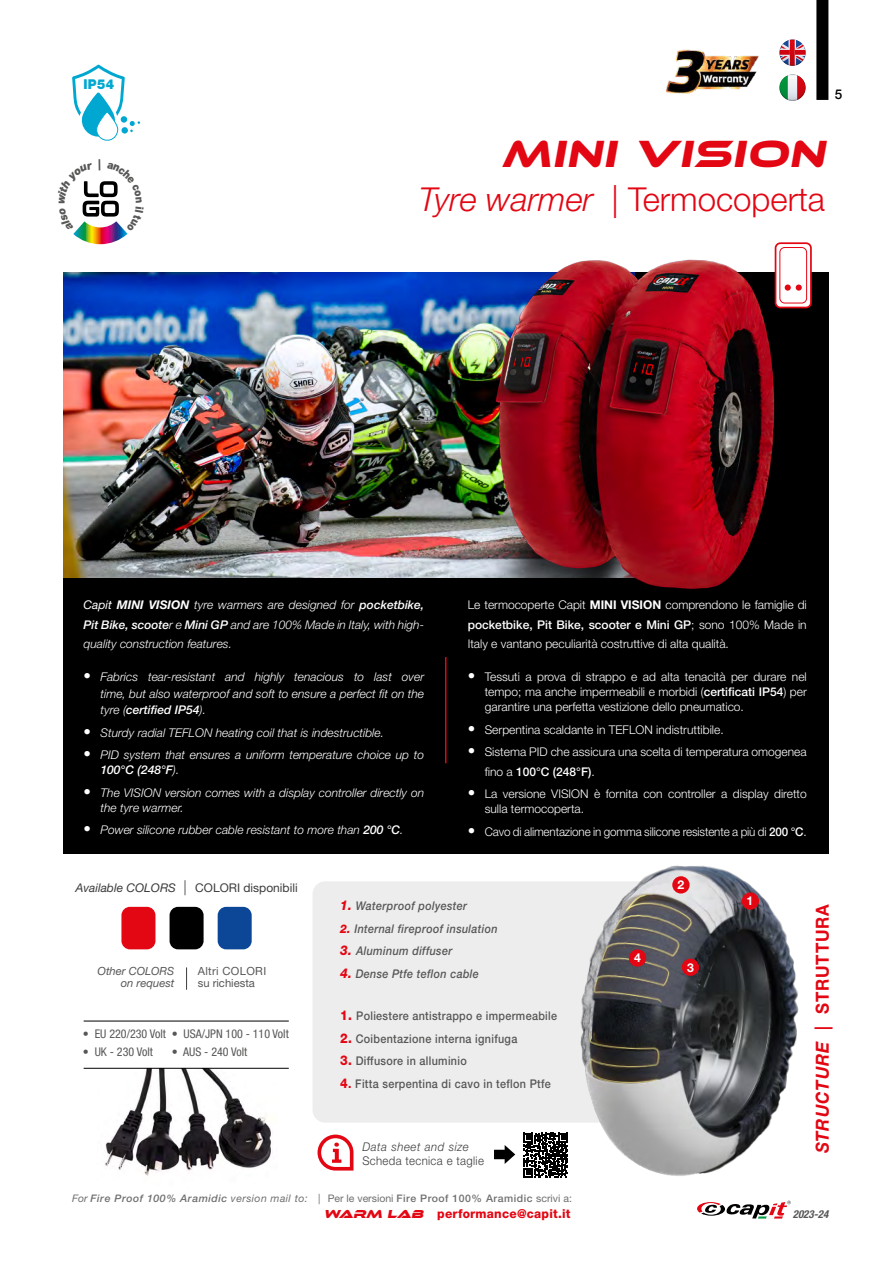
<style>
.page{position:relative;width:893px;height:1263px;background:#fff}
.page>*{position:absolute;margin:0;border:0;box-sizing:border-box;transform-origin:0 0}
.t1{font:italic 39px "Ethnocentric Rg";letter-spacing:.03em;color:#e30613}
.t2{font:300 33px "Helvetica Neue LT Std";color:#e30613}
.t3{font:italic 700 18px "Helvetica Neue LT Std";letter-spacing:.045em;color:#e30613;scale:.94 1}
.t4{font:900 13.65px "Helvetica Neue LT Std";color:#00a8d1;scale:.92 1}
.t5{font:500 13.5px "Helvetica Neue LT Std";color:#000}
.t6{font:800 12.3px "Helvetica Neue LT Std";letter-spacing:.02em;color:#e30613}
.t7{font:700 12.15px "Helvetica Neue LT Std";color:#fff}
.t8{font:300 12px/19.5px "Helvetica Neue LT Std";color:#fff;text-align:justify}
.t9{font:italic 300 12px/19.5px "Helvetica Neue LT Std";color:#fff;text-align:justify}
.t10{font:500 12px "Helvetica Neue LT Std";letter-spacing:.03em;color:#575756;scale:.9 1}
.t11{font:italic 500 12px "Helvetica Neue LT Std";letter-spacing:.03em;color:#575756;scale:.9 1}
.t12{font:condensed 12px "Helvetica Neue LT Std";color:#575756}
.t13{font:12px "Helvetica Neue LT Std";color:#3c3c3b}
.t14{font:300 12px "Helvetica Neue LT Std";letter-spacing:.03em;color:#3c3c3b;scale:.95 1}
.t15{font:italic 300 12px "Helvetica Neue LT Std";letter-spacing:.05em;color:#3c3c3b;scale:.95 1}
.t16{font:11.25px/12px "Helvetica Neue LT Std";letter-spacing:.015em;color:#575756}
.t17{font:italic 11.25px/12px "Helvetica Neue LT Std";color:#575756;text-align:right}
.t18{font:italic 700 condensed 10.95px "Helvetica Neue LT Std";color:#575756}
.t19{font:italic 500 10.35px "Helvetica Neue LT Std";letter-spacing:.05em;color:#706f6f}
.s1{font-style:italic}
.s2{font-weight:400}
.s3{font-weight:700}
.s4{font-weight:500}
.s5{font-style:normal;font-size:15px}
.s6{font-size:15px}
.s7{font-weight:300;font-style:italic;font-size:15px}
.s8{font-weight:300;font-stretch:normal}
.s9{font-weight:800;font-size:13.5px;color:#e30613}
.s10{font-weight:800;color:#e30613}
.s11{font-weight:700;font-size:13.5px;color:#e30613}
.s12{font-weight:400;font-style:normal}
.s13{font-style:normal}
.s14{font-family:"Ethnocentric Rg";font-weight:700;font-style:italic;font-size:12px}
</style>
<div class="page">
<div style="left:64px;top:564px;width:765px;height:289px;background:#000"></div>
<img style="left:64px;top:272px;width:368px;height:305px">
<svg style="left:524px;top:1133px;width:44px;height:44px"></svg>
<div style="left:313px;top:881px;width:263px;height:242px;background:#ededed"></div>
<hr style="left:445px;top:657px;width:1px;height:106px;background:#e30613">
<img style="left:576px;top:853px;width:253px;height:323px">
<div style="left:672px;top:876px;width:18px;height:17px;background:#e30613;border-radius:50%"></div>
<div style="left:682px;top:958px;width:17px;height:18px;background:#e30613;border-radius:50%"></div>
<div style="left:629px;top:949px;width:17px;height:18px;background:#e30613;border-radius:50%"></div>
<div style="left:742px;top:892px;width:17px;height:18px;background:#e30613;border-radius:50%"></div>
<svg style="left:494px;top:1145px;width:21px;height:19px"></svg>
<svg style="left:318px;top:1134px;width:35px;height:36px"></svg>
<div style="left:121px;top:907px;width:34px;height:42px;background:#e30613;border-radius:9px"></div>
<div style="left:170px;top:907px;width:34px;height:42px;background:#000;border-radius:9px"></div>
<div style="left:218px;top:907px;width:34px;height:42px;background:#0b4697;border-radius:9px"></div>
<svg style="left:186px;top:967px;width:1px;height:23px"></svg>
<img style="left:666px;top:49px;width:93px;height:45px">
<img style="left:432px;top:242px;width:397px;height:347px">
<svg style="left:72px;top:64px;width:68px;height:77px"></svg>
<img style="left:105px;top:1069px;width:166px;height:107px">
<hr style="left:84px;top:1068px;width:205px;height:1px;background:#000">
<hr style="left:84px;top:1020px;width:205px;height:1px;background:#000">
<div style="left:816px;top:0;width:12px;height:100px;background:#000"></div>
<svg style="left:779px;top:74px;width:27px;height:27px"></svg>
<svg style="left:779px;top:39px;width:27px;height:27px"></svg>
<svg style="left:697px;top:1200px;width:94px;height:18px"></svg>
<svg style="left:73px;top:181px;width:55px;height:63px"></svg>
<p class="t4" style="left:83px;top:76px;width:35px">IP54</p>
<p class="t5" style="left:835px;top:86px;width:9px">5</p>
<h1 class="t1" style="left:502px;top:130px;width:325px">MINI VISION</h1>
<h2 class="t2" style="left:419px;top:179px;width:407px"><span class="s1">Tyre warmer</span> | Termocoperta</h2>
<p class="t9" style="left:84px;top:595px;width:342px"><span class="s2">Capit</span> <span class="s3">MINI VISION</span> tyre warmers are designed for <span class="s4">pocketbike, Pit Bike, scoote</span>r e <span class="s4">Mini GP</span> and are 100% Made in Italy, with high&shy;quality construction features.</p>
<p class="t9" style="left:101px;top:668px;width:325px;line-height:16.5px;text-indent:-17px"><span class="s5">•</span> Fabrics tear-resistant and highly tenacious to last over time, but also waterproof and soft to ensure a perfect fit on the tyre (<span class="s4">certified IP54</span>).</p>
<p class="t9" style="left:84px;top:722px;width:302px"><span class="s5">•</span> Sturdy radial TEFLON heating coil that is indestructible.</p>
<p class="t9" style="left:101px;top:747px;width:325px;line-height:15px;text-indent:-17px"><span class="s5">•</span> PID system that ensures a uniform temperature choice up to<br><span class="s4">100°C (248°F</span>).</p>
<p class="t9" style="left:101px;top:785px;width:325px;line-height:15px;text-indent:-17px"><span class="s5">•</span> The VISION version comes with a display controller directly on the tyre warmer.</p>
<p class="t9" style="left:84px;top:820px;width:321px"><span class="s5">•</span> Power silicone rubber cable resistant to more than <span class="s4">200 °C</span>.</p>
<p class="t8" style="left:468px;top:595px;width:341px">Le termocoperte Capit <span class="s3">MINI VISION</span> comprendono le famiglie di <span class="s4">pocketbike, Pit Bike, scooter e Mini GP</span>; sono 100% Made in Italy e vantano peculiarità costruttive di alta qualità.</p>
<p class="t8" style="left:485px;top:669px;width:324px;line-height:15px;text-indent:-17px"><span class="s6">•</span> Tessuti a prova di strappo e ad alta tenacità per durare nel tempo; ma anche impermeabili e morbidi (<span class="s4">certificati IP54</span>) per garantire una perfetta vestizione dello pneumatico.</p>
<p class="t8" style="left:468px;top:719px;width:257px"><span class="s6">•</span> Serpentina scaldante in TEFLON indistruttibile.</p>
<p class="t8" style="left:485px;top:742px;width:323px;text-indent:-17px"><span class="s6">•</span> Sistema PID che assicura una scelta di temperatura omogenea fino a <span class="s4">100°C (248°F)</span>.</p>
<p class="t8" style="left:485px;top:786px;width:323px;line-height:15px;text-indent:-17px"><span class="s6">•</span> La versione VISION è fornita con controller a display diretto sulla termocoperta.</p>
<p class="t8" style="left:468px;top:821px;width:340px"><span class="s6">•</span> Cavo di alimentazione in gomma silicone resistente a più di <span class="s4">200 °C</span>.</p>
<p class="t13" style="left:75px;top:881px;width:224px"><span class="s1">Available COLORS</span> <span class="s7">|</span> COLORI disponibili</p>
<p class="t17" style="left:98px;top:965px;width:78px">Other COLORS on request</p>
<p class="t16" style="left:198px;top:965px;width:70px">Altri COLORI su richiesta</p>
<p class="t12" style="left:83px;top:1027px;width:84px"><span class="s8">•</span> EU 220/230 Volt</p>
<p class="t12" style="left:83px;top:1045px;width:71px"><span class="s8">•</span> UK - 230 Volt</p>
<p class="t12" style="left:172px;top:1027px;width:118px"><span class="s8">•</span> USA/JPN 100 - 110 Volt</p>
<p class="t12" style="left:172px;top:1045px;width:77px"><span class="s8">•</span> AUS - 240 Volt</p>
<p class="t11" style="left:340px;top:899px;width:143px"><span class="s9">1.</span> Waterproof polyester</p>
<p class="t11" style="left:340px;top:921px;width:176px"><span class="s10">2.</span> Internal fireproof insulation</p>
<p class="t11" style="left:340px;top:944px;width:126px"><span class="s9">3.</span> Aluminum diffuser</p>
<p class="t11" style="left:340px;top:966px;width:156px"><span class="s9">4.</span> Dense Ptfe teflon cable</p>
<p class="t10" style="left:340px;top:1009px;width:243px"><span class="s9">1.</span> Poliestere antistrappo e impermeabile</p>
<p class="t10" style="left:340px;top:1031px;width:198px"><span class="s9">2.</span> Coibentazione interna ignifuga</p>
<p class="t10" style="left:340px;top:1054px;width:142px"><span class="s9">3.</span> Diffusore in alluminio</p>
<p class="t10" style="left:340px;top:1076px;width:236px"><span class="s9">4</span><span class="s11">.</span> Fitta serpentina di cavo in teflon Ptfe</p>
<p class="t15" style="left:362px;top:1140px;width:114px">Data sheet and size</p>
<p class="t14" style="left:362px;top:1153px;width:129px">Scheda tecnica e taglie</p>
<p class="t19" style="left:72px;top:1192px;width:501px"><span class="s2">For</span> Fire Proof 100% Aramidic <span class="s2">version mail to: |</span> <span class="s12">Per le versioni</span> <span class="s13">Fire Proof 100% Aramidic</span> <span class="s12">scrivi a:</span></p>
<p class="t6" style="left:324px;top:1207px;width:248px"><span class="s14">WARM LAB</span> performance@capit.it</p>
<p class="t7" style="left:634px;top:950px;width:8px">4</p>
<p class="t7" style="left:677px;top:877px;width:8px">2</p>
<p class="t7" style="left:687px;top:960px;width:8px">3</p>
<p class="t7" style="left:746px;top:893px;width:8px">1</p>
<h3 class="t3" style="left:811px;top:1153px;width:267px;rotate:-90deg">STRUCTURE | <span class="s13">STRUTTURA</span></h3>
<p class="t18" style="left:793px;top:1207px;width:37px">2023-24</p>
</div>
